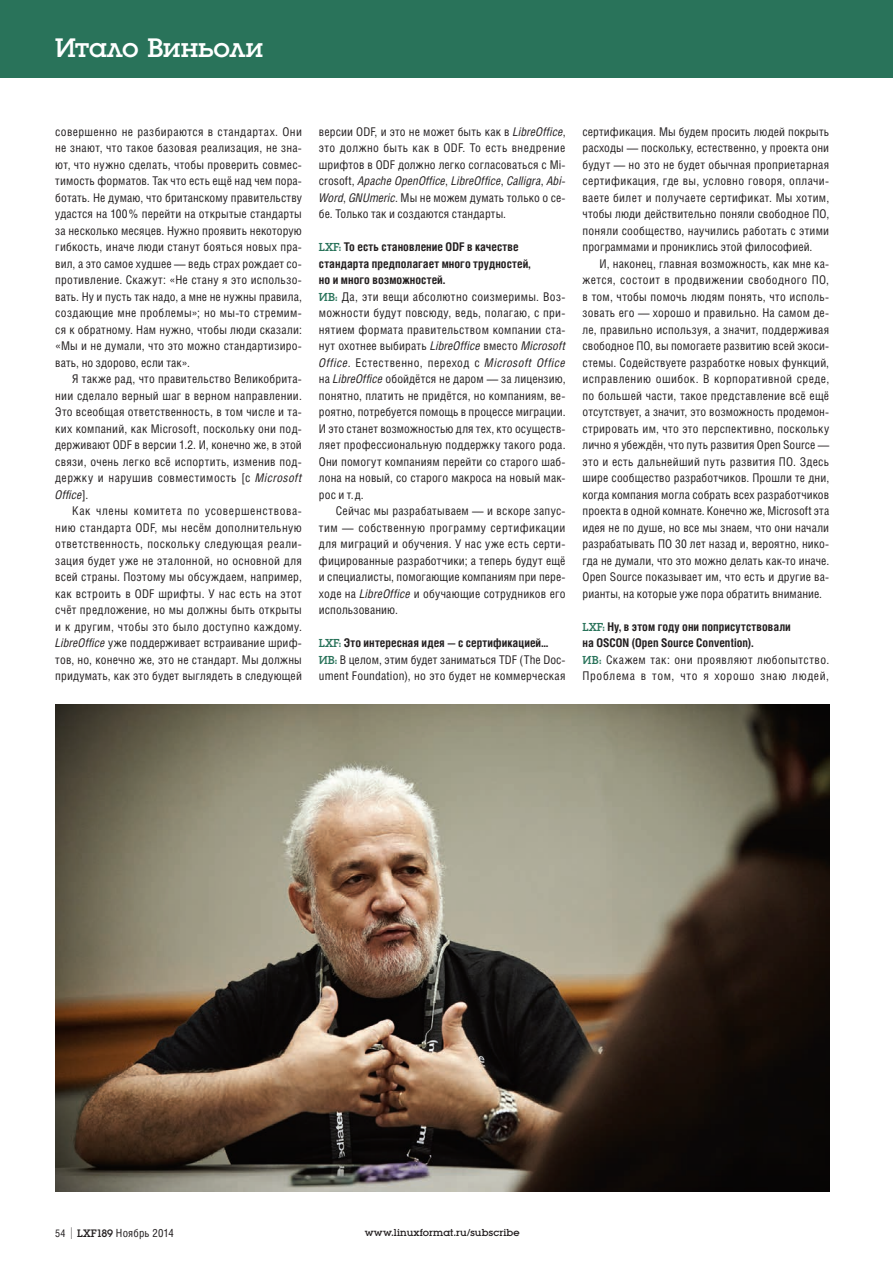
<style>
.page{position:relative;width:893px;height:1263px;background:#fff}
.page>*{position:absolute;margin:0;border:0;box-sizing:border-box;transform-origin:0 0}
.Kolontitul_Top{font:27.75px "Luga";letter-spacing:-.01em;color:#fff}
.Text_Indent{font:12px/16.5px "Helios Cond";letter-spacing:.015em;color:#231f20;text-align:justify}
.Answer{font:12px/16.5px "Helios Cond";letter-spacing:.015em;color:#231f20;text-align:justify}
.Question{font:700 12px/16.5px "Helios Cond";letter-spacing:.005em;color:#231f20}
.Answer-2{font:12px/16.5px "Helios Cond";letter-spacing:.045em;color:#231f20}
.t1{font:11.25px "Helios Cond";letter-spacing:.01em;color:#231f20}
.t2{font:10.5px "Luga";letter-spacing:.02em;color:#231f20}
.s1{font-style:italic}
.s2{font-family:"Luga";font-weight:400;color:#29735a}
.s3{font-family:"Luga";color:#29735a}
.s4{font-size:10.5px}
.s5{font-size:16.35px}
.s6{font-family:"Luga"}
</style>
<div class="page">
<div style="left:0;top:0;width:893px;height:78px;background:#29735a"></div>
<img style="left:55px;top:705px;width:774px;height:487px">
<p class="Kolontitul_Top" style="left:55px;top:34px;width:209px">Итало Виньоли</p>
<p class="Answer" style="left:55px;top:123px;width:248px">совершенно не разбираются в стандартах. Они не знают, что такое базовая реализация, не зна&shy;ют, что нужно сделать, чтобы проверить совмес&shy;тимость форматов. Так что есть ещё над чем пора&shy;ботать. Не думаю, что британскому правительству удастся на 100% перейти на открытые стандарты за несколько месяцев. Нужно проявить некоторую гибкость, иначе люди станут бояться новых пра&shy;вил, а это самое худшее — ведь страх рождает со&shy;противление. Скажут: «Не стану я это использо&shy;вать. Ну и пусть так надо, а мне не нужны правила, создающие мне проблемы»; но мы-то стремим&shy;ся к обратному. Нам нужно, чтобы люди сказали: «Мы и не думали, что это можно стандартизиро&shy;вать, но здорово, если так».</p>
<p class="Text_Indent" style="left:55px;top:370px;width:248px;text-indent:17px">Я также рад, что правительство Великобрита&shy;нии сделало верный шаг в верном направлении.<br>Это всеобщая ответственность, в том числе и та&shy;ких компаний, как Microsoft, поскольку они под&shy;держивают ODF в версии 1.2. И, конечно же, в этой связи, очень легко всё испортить, изменив под&shy;держку и нарушив совместимость [с <span class="s1">Microsoft Office</span>].</p>
<p class="Text_Indent" style="left:55px;top:502px;width:248px;text-indent:17px">Как члены комитета по усовершенствова&shy;нию стандарта ODF, мы несём дополнительную ответственность, поскольку следующая реали&shy;зация будет уже не эталонной, но основной для всей страны. Поэтому мы обсуждаем, например, как встроить в ODF шрифты. У нас есть на этот счёт предложение, но мы должны быть открыты и к другим, чтобы это было доступно каждому.<br><span class="s1">LibreOffice</span> уже поддерживает встраивание шриф&shy;тов, но, конечно же, это не стандарт. Мы должны придумать, как это будет выглядеть в следующей</p>
<p class="Text_Indent" style="left:319px;top:123px;width:248px">версии ODF, и это не может быть как в <span class="s1">LibreOffice</span>, это должно быть как в ODF. То есть внедрение шрифтов в ODF должно легко согласоваться с Mi&shy;crosoft, <span class="s1">Apache OpenOffice</span>, <span class="s1">LibreOffice</span>, <span class="s1">Calligra</span>, <span class="s1">Abi-Word</span>, <span class="s1">GNUmeric</span>. Мы не можем думать только о се&shy;бе. Только так и создаются стандарты.</p>
<p class="Question" style="left:319px;top:238px;width:213px"><span class="s2">LXF:</span> То есть становление ODF в качестве стандарта предполагает много трудностей, но и много возможностей.</p>
<p class="Answer" style="left:319px;top:288px;width:248px"><span class="s3">ИВ:</span> Да, эти вещи абсолютно соизмеримы. Воз&shy;можности будут повсюду, ведь, полагаю, с при&shy;нятием формата правительством компании ста&shy;нут охотнее выбирать <span class="s1">LibreOffice</span> вместо <span class="s1">Microsoft Office</span>. Естественно, переход с <span class="s1">Microsoft Office </span>на <span class="s1">LibreOffice</span> обойдётся не даром — за лицензию, понятно, платить не придётся, но компаниям, ве&shy;роятно, потребуется помощь в процессе миграции.<br>И это станет возможностью для тех, кто осуществ&shy;ляет профессиональную поддержку такого рода.<br>Они помогут компаниям перейти со старого шаб&shy;лона на новый, со старого макроса на новый мак&shy;рос и т.д.</p>
<p class="Text_Indent" style="left:319px;top:502px;width:248px;text-indent:17px">Сейчас мы разрабатываем — и вскоре запус&shy;тим — собственную программу сертификации для миграций и обучения. У нас уже есть серти&shy;фицированные разработчики; а теперь будут ещё и специалисты, помогающие компаниям при пере&shy;ходе на <span class="s1">LibreOffice</span> и обучающие сотрудников его использованию.</p>
<p class="Question" style="left:319px;top:634px;width:231px"><span class="s2">LXF:</span> Это интересная идея — с сертификацией...</p>
<p class="Answer" style="left:319px;top:651px;width:248px"><span class="s3">ИВ:</span> В целом, этим будет заниматься TDF (The Doc&shy;ument Foundation), но это будет не коммерческая</p>
<p class="Answer" style="left:583px;top:123px;width:248px">сертификация. Мы будем просить людей покрыть расходы — поскольку, естественно, у проекта они будут — но это не будет обычная проприетарная сертификация, где вы, условно говоря, оплачи&shy;ваете билет и получаете сертификат. Мы хотим, чтобы люди действительно поняли свободное ПО, поняли сообщество, научились работать с этими программами и прониклись этой философией.</p>
<p class="Text_Indent" style="left:583px;top:255px;width:248px;text-indent:17px">И, наконец, главная возможность, как мне ка&shy;жется, состоит в продвижении свободного ПО, в том, чтобы помочь людям понять, что исполь&shy;зовать его — хорошо и правильно. На самом де&shy;ле, правильно используя, а значит, поддерживая свободное ПО, вы помогаете развитию всей экоси&shy;стемы. Содействуете разработке новых функций, исправлению ошибок. В корпоративной среде, по большей части, такое представление всё ещё отсутствует, а значит, это возможность продемон&shy;стрировать им, что это перспективно, поскольку лично я убеждён, что путь развития Open Source — это и есть дальнейший путь развития ПО. Здесь шире сообщество разработчиков. Прошли те дни, когда компания могла собрать всех разработчиков проекта в одной комнате. Конечно же, Microsoft эта идея не по душе, но все мы знаем, что они начали разрабатывать ПО 30 лет назад и, вероятно, нико&shy;гда не думали, что это можно делать как-то иначе.<br>Open Source показывает им, что есть и другие ва&shy;рианты, на которые уже пора обратить внимание.</p>
<p class="Question" style="left:583px;top:618px;width:210px"><span class="s2">LXF:</span> Ну, в этом году они поприсутствовали на OSCON (Open Source Convention).</p>
<p class="Answer-2" style="left:583px;top:651px;width:248px"><span class="s3">ИВ:</span> Скажем так: они проявляют любопытство.<br>Проблема в том, что я хорошо знаю людей,</p>
<p class="t1" style="left:55px;top:1226px;width:120px"><span class="s4">54</span> <span class="s5">|</span> <span class="s6">LXF189</span> Ноябрь 2014</p>
<p class="t2" style="left:365px;top:1228px;width:156px">www.linuxformat.ru/subscribe</p>
</div>
